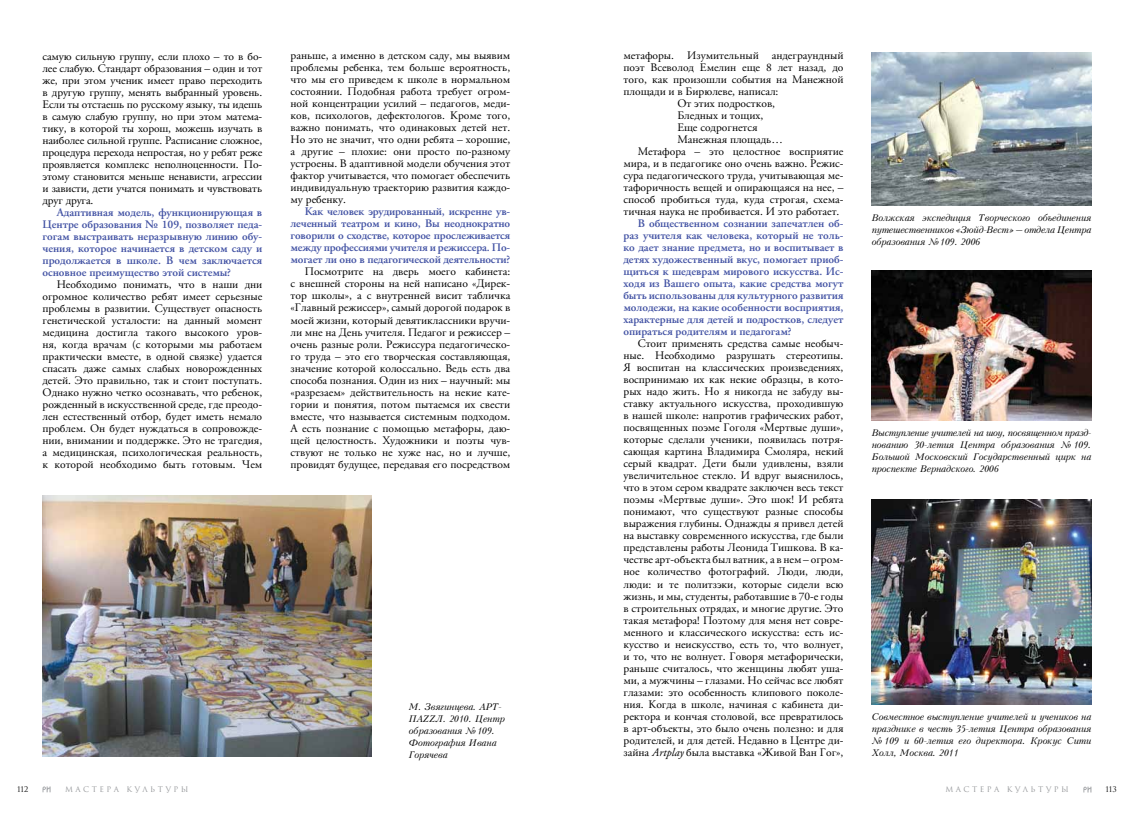
<style>
.page{position:relative;width:1134px;height:823px;background:#fff}
.page>*{position:absolute;margin:0;border:0;box-sizing:border-box;transform-origin:0 0}
.t1{font:11.5px/12px "APC Garamond";color:#000;text-align:justify}
.t2{font:600 11.5px/12px "APC Garamond";color:#4353a4;text-align:justify}
.t3{font:italic 9px/12px "Kudryashev";letter-spacing:-.02em;color:#000;text-align:justify}
.t4{font:7.5px "Romul";letter-spacing:.33em;color:#939598}
.t5{font:7.5px "Romul";color:#000}
.s1{font-style:italic}
</style>
<div class="page">
<svg style="left:43px;top:786px;width:8px;height:5px"></svg>
<svg style="left:1083px;top:786px;width:8px;height:6px"></svg>
<img style="left:871px;top:270px;width:220px;height:150px">
<img style="left:872px;top:499px;width:219px;height:205px">
<img style="left:872px;top:52px;width:219px;height:153px">
<img style="left:43px;top:495px;width:328px;height:261px">
<p class="t1" style="left:43px;top:50px;width:221px">самую сильную группу, если плохо – то в бо&shy;лее слабую. Стандарт образования – один и тот же, при этом ученик имеет право переходить в другую группу, менять выбранный уровень.<br>Если ты отстаешь по русскому языку, ты идешь в самую слабую группу, но при этом матема&shy;тику, в которой ты хорош, можешь изучать в наиболее сильной группе. Расписание сложное, процедура перехода непростая, но у ребят реже проявляется комплекс неполноценности. По&shy;этому становится меньше ненависти, агрессии и зависти, дети учатся понимать и чувствовать друг друга.</p>
<p class="t2" style="left:43px;top:205px;width:221px;text-indent:14px">Адаптивная модель, функционирующая в Центре образования № 109, позволяет педа&shy;гогам выстраивать неразрывную линию обу&shy;чения, которое начинается в детском саду и продолжается в школе. В чем заключается основное преимущество этой системы?</p>
<p class="t1" style="left:43px;top:278px;width:221px;text-indent:14px">Необходимо понимать, что в наши дни огромное количество ребят имеет серьезные проблемы в развитии. Существует опасность генетической усталости: на данный момент медицина достигла такого высокого уров&shy;ня, когда врачам (с которыми мы работаем практически вместе, в одной связке) удается спасать даже самых слабых новорожденных детей. Это правильно, так и стоит поступать.<br>Однако нужно четко осознавать, что ребенок, рожденный в искусственной среде, где преодо&shy;лен естественный отбор, будет иметь немало проблем. Он будет нуждаться в сопровожде&shy;нии, внимании и поддержке. Это не трагедия, а медицинская, психологическая реальность, к которой необходимо быть готовым. Чем</p>
<p class="t1" style="left:291px;top:50px;width:221px">раньше, а именно в детском саду, мы выявим проблемы ребенка, тем больше вероятность, что мы его приведем к школе в нормальном состоянии. Подобная работа требует огром&shy;ной концентрации усилий – педагогов, меди&shy;ков, психологов, дефектологов. Кроме того, важно понимать, что одинаковых детей нет.<br>Но это не значит, что одни ребята – хорошие, а другие – плохие: они просто по-разному устроены. В адаптивной модели обучения этот фактор учитывается, что помогает обеспечить индивидуальную траекторию развития каждо&shy;му ребенку.</p>
<p class="t2" style="left:291px;top:205px;width:221px;text-indent:14px">Как человек эрудированный, искренне ув&shy;леченный театром и кино, Вы неоднократно говорили о сходстве, которое прослеживается между профессиями учителя и режиссера. По&shy;могает ли оно в педагогической деятельности?</p>
<p class="t1" style="left:291px;top:265px;width:221px;text-indent:14px">Посмотрите на дверь моего кабинета: с внешней стороны на ней написано «Дирек&shy;тор школы», а с внутренней висит табличка «Главный режиссер», самый дорогой подарок в моей жизни, который девятиклассники вручи&shy;ли мне на День учителя. Педагог и режиссер – очень разные роли. Режиссура педагогическо&shy;го труда – это его творческая составляющая, значение которой колоссально. Ведь есть два способа познания. Один из них – научный: мы «разрезаем» действительность на некие кате&shy;гории и понятия, потом пытаемся их свести вместе, что называется системным подходом.<br>А есть познание с помощью метафоры, даю&shy;щей целостность. Художники и поэты чув&shy;ствуют не только не хуже нас, но и лучше, провидят будущее, передавая его посредством</p>
<p class="t3" style="left:409px;top:700px;width:98px;text-align:left">М. Звягинцева. АРТ-<br>ПАZZЛ. 2010. Центр образования №109.<br>Фотография Ивана<br>Горячева</p>
<p class="t1" style="left:623px;top:49px;width:221px">метафоры. Изумительный андеграундный</p>
<p class="t1" style="left:623px;top:61px;width:221px">поэт Всеволод Емелин еще 8 лет назад, до</p>
<p class="t1" style="left:623px;top:73px;width:221px">того, как произошли события на Манежной</p>
<p class="t1" style="left:623px;top:85px;width:156px">площади и в Бирюлеве, написал:</p>
<p class="t1" style="left:677px;top:97px;width:99px">От этих подростков,</p>
<p class="t1" style="left:677px;top:109px;width:87px">Бледных и тощих,</p>
<p class="t1" style="left:677px;top:121px;width:82px">Еще содрогнется</p>
<p class="t1" style="left:677px;top:133px;width:107px">Манежная площадь…</p>
<p class="t1" style="left:638px;top:145px;width:207px">Метафора – это целостное восприятие</p>
<p class="t1" style="left:623px;top:157px;width:221px">мира, и в педагогике оно очень важно. Режис-</p>
<p class="t1" style="left:623px;top:169px;width:221px">сура педагогического труда, учитывающая ме-</p>
<p class="t1" style="left:623px;top:181px;width:221px">тафоричность вещей и опирающаяся на нее, –</p>
<p class="t1" style="left:623px;top:193px;width:221px">способ пробиться туда, куда строгая, схема-</p>
<p class="t1" style="left:623px;top:205px;width:218px">тичная наука не пробивается. И это работает.</p>
<p class="t2" style="left:623px;top:217px;width:221px;text-indent:14px">В общественном сознании запечатлен об&shy;раз учителя как человека, который не толь&shy;ко дает знание предмета, но и воспитывает в детях художественный вкус, помогает приоб&shy;щиться к шедеврам мирового искусства. Ис&shy;ходя из Вашего опыта, какие средства могут быть использованы для культурного развития молодежи, на какие особенности восприятия, характерные для детей и подростков, следует опираться родителям и педагогам?</p>
<p class="t1" style="left:623px;top:337px;width:221px;text-indent:14px">Стоит применять средства самые необыч&shy;ные. Необходимо разрушать стереотипы.<br>Я воспитан на классических произведениях, воспринимаю их как некие образцы, в кото&shy;рых надо жить. Но я никогда не забуду вы&shy;ставку актуального искусства, проходившую в нашей школе: напротив графических работ, посвященных поэме Гоголя «Мертвые души», которые сделали ученики, появилась потря&shy;сающая картина Владимира Смоляра, некий серый квадрат. Дети были удивлены, взяли увеличительное стекло. И вдруг выяснилось, что в этом сером квадрате заключен весь текст поэмы «Мертвые души». Это шок! И ребята понимают, что существуют разные способы выражения глубины. Однажды я привел детей на выставку современного искусства, где были представлены работы Леонида Тишкова. В ка&shy;честве арт-объекта был ватник, а в нем – огром&shy;ное количество фотографий. Люди, люди, люди: и те политзэки, которые сидели всю жизнь, и мы, студенты, работавшие в 70-е годы в строительных отрядах, и многие другие. Это такая метафора! Поэтому для меня нет совре&shy;менного и классического искусства: есть ис&shy;кусство и неискусство, есть то, что волнует, и то, что не волнует. Говоря метафорически, раньше считалось, что женщины любят уша&shy;ми, а мужчины – глазами. Но сейчас все любят глазами: это особенность клипового поколе&shy;ния. Когда в школе, начиная с кабинета ди&shy;ректора и кончая столовой, все превратилось в арт-объекты, это было очень полезно: и для родителей, и для детей. Недавно в Центре ди&shy;зайна <span class="s1">Artplay</span> была выставка «Живой Ван Гог»,</p>
<p class="t3" style="left:872px;top:211px;width:221px">Волжская экспедиция Творческого объединения путешественников «Зюйд-Вест» – отдела Центра образования №109. 2006</p>
<p class="t3" style="left:872px;top:426px;width:221px">Выступление учителей на шоу, посвященном празд&shy;нованию 30-летия Центра образования № 109.<br>Большой Московский Государственный цирк на проспекте Вернадского. 2006</p>
<p class="t3" style="left:872px;top:710px;width:221px">Совместное выступление учителей и учеников на празднике в честь 35-летия Центра образования № 109 и 60-летия его директора. Крокус Сити Холл, Москва. 2011</p>
<p class="t5" style="left:17px;top:784px;width:13px">112</p>
<p class="t4" style="left:65px;top:784px;width:125px">мастера культуры</p>
<p class="t4" style="left:945px;top:784px;width:125px">мастера культуры</p>
<p class="t5" style="left:1105px;top:784px;width:13px">113</p>
</div>
